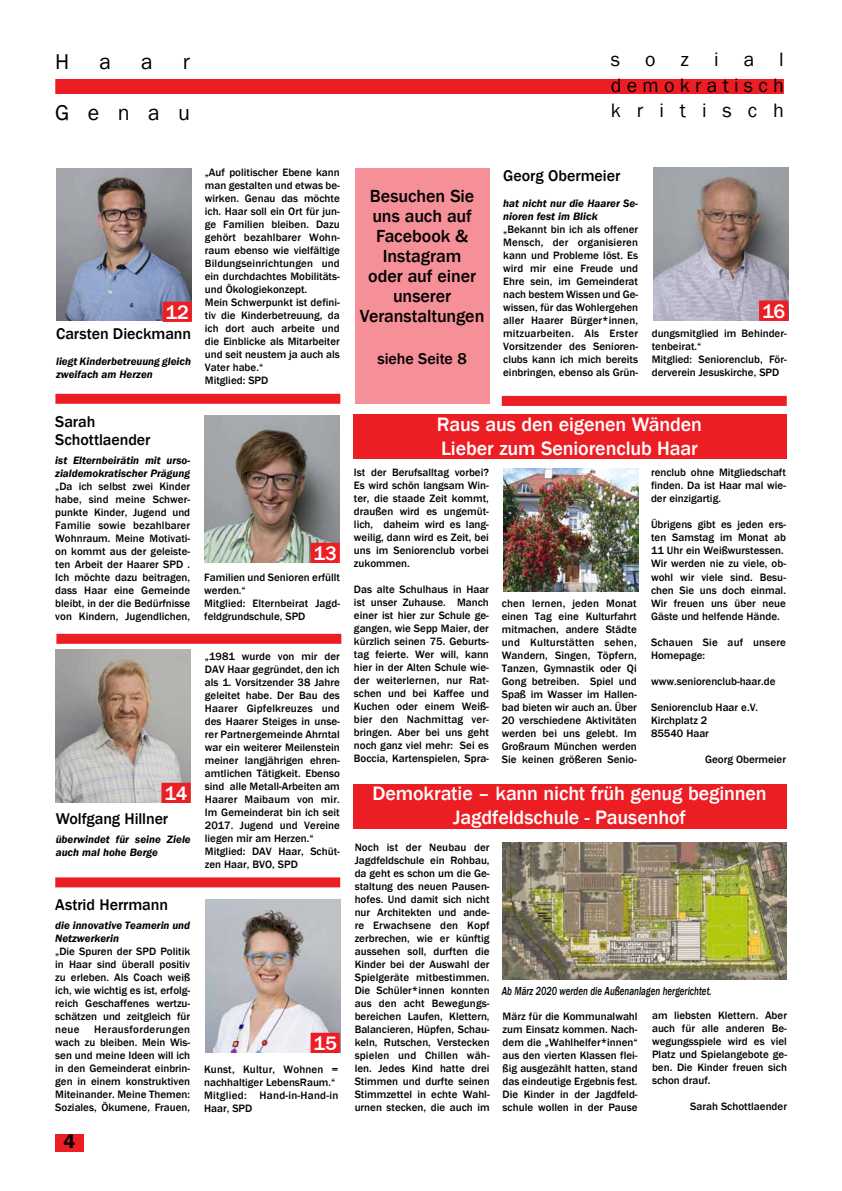
<style>
.page{position:relative;width:842px;height:1191px;background:#fff}
.page>*{position:absolute;margin:0;border:0;box-sizing:border-box;transform-origin:0 0}
.t1{font:22px "Franklin Gothic";letter-spacing:.84em;color:#000}
.t2{font:500 20px/24px "Franklin Gothic";letter-spacing:-.005em;color:#fff;text-align:center}
.t3{font:20px/25.5px "Franklin Gothic";letter-spacing:.26em;color:#000;text-align:justify}
.t4{font:600 20px "Franklin Gothic";color:#000}
.t5{font:500 18px/20px "Franklin Gothic";letter-spacing:-.005em;color:#000;text-align:center}
.t6{font:500 16px/18px "Franklin Gothic";letter-spacing:-.005em;color:#000}
.t7{font:italic 500 12px "Franklin Gothic";color:#000;scale:.75 1}
.t8{font:500 11px/13px "Franklin Gothic";color:#000;text-align:justify}
.t9{font:italic 600 11px/13px "Franklin Gothic";color:#000}
</style>
<div class="page">
<div style="left:55px;top:79px;width:729px;height:15px;background:#ed1d24"></div>
<div style="left:55px;top:1134px;width:29px;height:17px;background:#ed1d24"></div>
<img style="left:56px;top:168px;width:135px;height:153px">
<img style="left:653px;top:167px;width:135px;height:153px">
<img style="left:205px;top:415px;width:135px;height:147px">
<img style="left:56px;top:649px;width:134px;height:153px">
<img style="left:205px;top:899px;width:135px;height:153px">
<svg style="left:163px;top:302px;width:29px;height:20px"></svg>
<div style="left:163px;top:302px;width:28px;height:19px;border:1px solid #ed1d24"></div>
<div style="left:164px;top:303px;width:27px;height:18px;border:1px solid #ed1d24"></div>
<div style="left:55px;top:394px;width:285px;height:10px;background:#ed1d24"></div>
<div style="left:56px;top:634px;width:285px;height:10px;background:#ed1d24"></div>
<div style="left:55px;top:877px;width:285px;height:10px;background:#ed1d24"></div>
<div style="left:502px;top:396px;width:285px;height:10px;background:#ed1d24"></div>
<div style="left:355px;top:168px;width:135px;height:236px;background:#f58f98"></div>
<img style="left:503px;top:842px;width:283px;height:137px">
<div style="left:353px;top:784px;width:433px;height:44px;background:#ed1d24"></div>
<svg style="left:311px;top:546px;width:28px;height:17px"></svg>
<div style="left:311px;top:543px;width:28px;height:19px;border:1px solid #ed1d24"></div>
<div style="left:312px;top:544px;width:27px;height:18px;border:1px solid #ed1d24"></div>
<svg style="left:165px;top:786px;width:22px;height:14px"></svg>
<div style="left:162px;top:783px;width:28px;height:19px;border:1px solid #ed1d24"></div>
<div style="left:163px;top:784px;width:26px;height:18px;border:1px solid #ed1d24"></div>
<svg style="left:314px;top:1035px;width:23px;height:15px"></svg>
<div style="left:311px;top:1033px;width:28px;height:19px;border:1px solid #ed1d24"></div>
<div style="left:312px;top:1033px;width:27px;height:19px;border:1px solid #ed1d24"></div>
<svg style="left:759px;top:301px;width:29px;height:19px"></svg>
<div style="left:760px;top:301px;width:27px;height:19px;border:1px solid #ed1d24"></div>
<div style="left:760px;top:302px;width:27px;height:18px;border:1px solid #ed1d24"></div>
<div style="left:353px;top:415px;width:433px;height:44px;background:#ed1d24"></div>
<img style="left:504px;top:469px;width:134px;height:123px">
<h1 class="t1" style="left:55px;top:48px;width:16px">H</h1>
<h1 class="t1" style="left:99px;top:48px;width:13px">a</h1>
<h1 class="t1" style="left:141px;top:48px;width:13px">a</h1>
<h1 class="t1" style="left:183px;top:48px;width:9px">r</h1>
<h1 class="t1" style="left:55px;top:99px;width:136px">Genau</h1>
<h2 class="t3" style="left:611px;top:47px;width:11px">s</h2>
<h2 class="t3" style="left:645px;top:47px;width:12px">o</h2>
<h2 class="t3" style="left:681px;top:47px;width:10px">z</h2>
<h2 class="t3" style="left:714px;top:47px;width:6px">i</h2>
<h2 class="t3" style="left:744px;top:47px;width:12px">a</h2>
<h2 class="t3" style="left:611px;top:47px;width:174px;text-indent:168px">l demokratisch kritisch</h2>
<h2 class="t2" style="left:165px;top:300px;width:25px">12</h2>
<h3 class="t6" style="left:56px;top:324px;width:136px">Carsten Dieckmann</h3>
<p class="t9" style="left:56px;top:354px;width:136px">liegt Kinderbetreuung gleich zweifach am Herzen</p>
<h3 class="t6" style="left:55px;top:413px;width:97px">Sarah<br>Schottlaender</h3>
<p class="t9" style="left:55px;top:454px;width:136px">ist Elternbeirätin mit urso&shy;zialdemokratischer Prägung</p>
<p class="t8" style="left:55px;top:480px;width:136px">„Da ich selbst zwei Kinder habe, sind meine Schwer&shy;punkte Kinder, Jugend und Familie sowie bezahlbarer Wohnraum. Meine Motivati&shy;on kommt aus der geleiste&shy;ten Arbeit der Haarer SPD .<br>Ich möchte dazu beitragen, dass Haar eine Gemeinde bleibt, in der die Bedürfnisse von Kindern, Jugendlichen,</p>
<h2 class="t2" style="left:164px;top:781px;width:25px">14</h2>
<h3 class="t6" style="left:56px;top:810px;width:114px">Wolfgang Hillner</h3>
<p class="t9" style="left:56px;top:833px;width:136px">überwindet für seine Ziele auch mal hohe Berge</p>
<h3 class="t6" style="left:55px;top:895px;width:114px">Astrid Herrmann</h3>
<p class="t9" style="left:55px;top:918px;width:136px">die innovative Teamerin und<br>Netzwerkerin</p>
<p class="t8" style="left:55px;top:944px;width:136px">„Die Spuren der SPD Politik in Haar sind überall positiv zu erleben. Als Coach weiß ich, wie wichtig es ist, erfolg&shy;reich Geschaffenes wertzu&shy;schätzen und zeitgleich für neue</p>
<p class="t8" style="left:55px;top:1022px;width:136px;text-indent:39px">Herausforderungen wach zu bleiben. Mein Wis&shy;sen und meine Ideen will ich in den Gemeinderat einbrin&shy;gen in einem konstruktiven Miteinander. Meine Themen:<br>Soziales, Ökumene, Frauen,</p>
<h2 class="t4" style="left:64px;top:1129px;width:13px">4</h2>
<p class="t8" style="left:205px;top:166px;width:136px;text-align:left">„Auf politischer Ebene kann man gestalten und etwas be&shy;wirken. Genau das möchte ich. Haar soll ein Ort für jun&shy;ge Familien bleiben. Dazu gehört bezahlbarer Wohn&shy;raum ebenso wie vielfältige<br>Bildungseinrichtungen und ein durchdachtes Mobilitäts&shy;und Ökologiekonzept.<br>Mein Schwerpunkt ist defini&shy;tiv die Kinderbetreuung, da ich dort auch arbeite und die Einblicke als Mitarbeiter und seit neustem ja auch als<br>Vater habe.“<br>Mitglied: SPD</p>
<h2 class="t2" style="left:313px;top:541px;width:25px">13</h2>
<p class="t8" style="left:204px;top:571px;width:137px;text-align:left">Familien und Senioren erfüllt werden.“<br>Mitglied: Elternbeirat Jagd&shy;feldgrundschule, SPD</p>
<p class="t8" style="left:205px;top:650px;width:136px;text-align:left">„1981 wurde von mir der<br>DAV Haar gegründet, den ich als 1. Vorsitzender 38 Jahre geleitet habe. Der Bau des<br>Haarer Gipfelkreuzes und des Haarer Steiges in unse&shy;rer Partnergemeinde Ahrntal war ein weiterer Meilenstein meiner langjährigen ehren&shy;amtlichen Tätigkeit. Ebenso sind alle Metall-Arbeiten am<br>Haarer Maibaum von mir.<br>Im Gemeinderat bin ich seit<br>2017. Jugend und Vereine liegen mir am Herzen.“<br>Mitglied: DAV Haar, Schüt&shy;zen Haar, BVO, SPD</p>
<h2 class="t2" style="left:313px;top:1031px;width:25px">15</h2>
<p class="t8" style="left:204px;top:1062px;width:136px;text-align:left">Kunst, Kultur, Wohnen = nachhaltiger LebensRaum.“<br>Mitglied: Hand-in-Hand-in<br>Haar, SPD</p>
<h3 class="t5" style="left:360px;top:186px;width:126px">Besuchen Sie uns auch auf<br>Facebook &amp;<br>Instagram<br>oder auf einer unserer<br>Veranstaltungen</h3>
<h3 class="t6" style="left:377px;top:350px;width:91px">siehe Seite 8</h3>
<h3 class="t6" style="left:503px;top:167px;width:119px">Georg Obermeier</h3>
<p class="t9" style="left:503px;top:197px;width:136px">hat nicht nur die Haarer Se&shy;nioren fest im Blick</p>
<p class="t8" style="left:503px;top:223px;width:136px">„Bekannt bin ich als offener Mensch, der organisieren kann und Probleme löst. Es wird mir eine Freude und Ehre sein, im Gemeinderat nach bestem Wissen und Ge&shy;wissen, für das Wohlergehen aller Haarer Bürger*innen, mitzuarbeiten. Als Erster Vorsitzender des Senioren&shy;clubs kann ich mich bereits einbringen, ebenso als Grün-</p>
<h2 class="t2" style="left:762px;top:299px;width:25px">16</h2>
<p class="t8" style="left:652px;top:327px;width:136px;text-align:left">dungsmitglied im Behinder&shy;tenbeirat.“<br>Mitglied: Seniorenclub, För&shy;derverein Jesuskirche, SPD</p>
<h2 class="t2" style="left:437px;top:412px;width:267px;text-align:left">Raus aus den eigenen Wänden<br>Lieber zum Seniorenclub Haar</h2>
<p class="t8" style="left:354px;top:466px;width:136px">Ist der Berufsalltag vorbei?<br>Es wird schön langsam Win&shy;ter, die staade Zeit kommt, draußen wird es ungemüt&shy;lich, daheim wird es lang&shy;weilig, dann wird es Zeit, bei uns im Seniorenclub vorbei zukommen.</p>
<p class="t8" style="left:354px;top:583px;width:136px">Das alte Schulhaus in Haar ist unser Zuhause. Manch einer ist hier zur Schule ge&shy;gangen, wie Sepp Maier, der kürzlich seinen 75. Geburts&shy;tag feierte. Wer will, kann hier in der Alten Schule wie&shy;der weiterlernen, nur Rat&shy;schen und bei Kaffee und Kuchen oder einem Weiß&shy;bier den Nachmittag ver&shy;bringen. Aber bei uns geht noch ganz viel mehr: Sei es Boccia, Kartenspielen, Spra-</p>
<p class="t8" style="left:502px;top:597px;width:136px">chen lernen, jeden Monat einen Tag eine Kulturfahrt mitmachen, andere Städte und Kulturstätten sehen, Wandern, Singen, Töpfern, Tanzen, Gymnastik oder Qi Gong betreiben. Spiel und Spaß im Wasser im Hallen&shy;bad bieten wir auch an. Über 20 verschiedene Aktivitäten werden bei uns gelebt. Im Großraum München werden Sie keinen größeren Senio-</p>
<p class="t8" style="left:651px;top:466px;width:136px">renclub ohne Mitgliedschaft finden. Da ist Haar mal wie&shy;der einzigartig.</p>
<p class="t8" style="left:651px;top:518px;width:136px;text-align:left">Übrigens gibt es jeden ers&shy;ten Samstag im Monat ab<br>11 Uhr ein Weißwurstessen.<br>Wir werden nie zu viele, ob&shy;wohl wir viele sind. Besu&shy;chen Sie uns doch einmal.<br>Wir freuen uns über neue<br>Gäste und helfende Hände.</p>
<p class="t8" style="left:651px;top:635px;width:136px">Schauen Sie auf unsere<br>Homepage:</p>
<p class="t8" style="left:651px;top:674px;width:126px">www.seniorenclub-haar.de</p>
<p class="t8" style="left:651px;top:700px;width:109px;text-align:left">Seniorenclub Haar e.V.<br>Kirchplatz 2<br>85540 Haar</p>
<p class="t8" style="left:705px;top:752px;width:82px">Georg Obermeier</p>
<h2 class="t2" style="left:372px;top:781px;width:396px">Demokratie – kann nicht früh genug beginnen<br>Jagdfeldschule - Pausenhof</h2>
<p class="t8" style="left:355px;top:841px;width:137px">Noch ist der Neubau der Jagdfeldschule ein Rohbau, da geht es schon um die Ge&shy;staltung des neuen Pausen&shy;hofes. Und damit sich nicht nur Architekten und ande&shy;re Erwachsene den Kopf zerbrechen, wie er künftig aussehen soll, durften die Kinder bei der Auswahl der Spielgeräte mitbestimmen.<br>Die Schüler*innen konnten aus den acht Bewegungs&shy;bereichen Laufen, Klettern, Balancieren, Hüpfen, Schau&shy;keln, Rutschen, Verstecken spielen und Chillen wäh&shy;len. Jedes Kind hatte drei Stimmen und durfte seinen Stimmzettel in echte Wahl&shy;urnen stecken, die auch im</p>
<p class="t7" style="left:502px;top:983px;width:281px">Ab März 2020 werden die Außenanlagen hergerichtet.</p>
<p class="t8" style="left:503px;top:1010px;width:136px">März für die Kommunalwahl zum Einsatz kommen. Nach&shy;dem die „Wahlhelfer*innen“ aus den vierten Klassen flei&shy;ßig ausgezählt hatten, stand das eindeutige Ergebnis fest.<br>Die Kinder in der Jagdfeld&shy;schule wollen in der Pause</p>
<p class="t8" style="left:652px;top:1009px;width:136px">am liebsten Klettern. Aber auch für alle anderen Be&shy;wegungsspiele wird es viel Platz und Spielangebote ge&shy;ben. Die Kinder freuen sich schon drauf.</p>
<p class="t8" style="left:690px;top:1100px;width:98px">Sarah Schottlaender</p>
</div>
